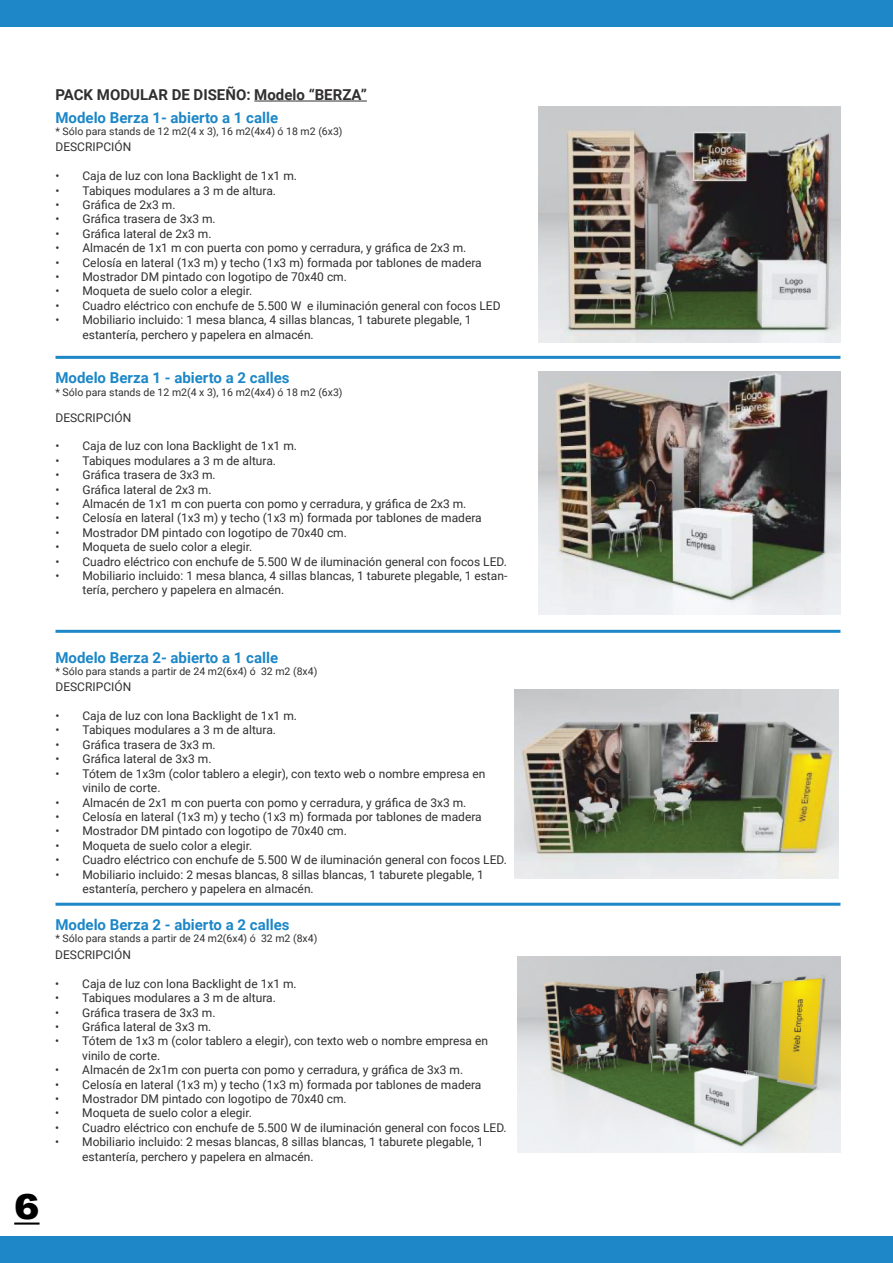
<style>
.page{position:relative;width:893px;height:1263px;background:#fff}
.page>*{position:absolute;margin:0;border:0;box-sizing:border-box;transform-origin:0 0}
.t1{font:900 34.5px "Arial";color:#000;scale:1.1 1}
.t2{font:700 15px "Roboto";color:#1d87c7}
.t3{font:700 15px "Roboto";color:#312f30}
.t4{font:12px/14.4px "Roboto";color:#312f30}
.t5{font:10.5px "Roboto";color:#312f30}
</style>
<div class="page">
<div style="left:0;top:0;width:893px;height:26px;background:#1d87c7"></div>
<div style="left:0;top:1237px;width:893px;height:26px;background:#1d87c7"></div>
<hr style="left:254px;top:101px;width:113px;height:1px;background:#312f30">
<hr style="left:56px;top:356px;width:784px;height:3px;background:#1d87c7">
<hr style="left:56px;top:903px;width:784px;height:3px;background:#1d87c7">
<hr style="left:56px;top:630px;width:784px;height:3px;background:#1d87c7">
<img style="left:539px;top:107px;width:301px;height:236px">
<img style="left:539px;top:372px;width:301px;height:242px">
<img style="left:515px;top:690px;width:324px;height:188px">
<img style="left:517px;top:956px;width:323px;height:196px">
<hr style="left:14px;top:1222px;width:26px;height:2px;background:#000">
<p class="t3" style="left:56px;top:84px;width:313px">PACK MODULAR DE DISEÑO: Modelo “BERZA”</p>
<p class="t2" style="left:56px;top:107px;width:224px">Modelo Berza 1- abierto a 1 calle</p>
<p class="t5" style="left:56px;top:124px;width:289px">* Sólo para stands de 12 m2(4 x 3), 16 m2(4x4) ó 18 m2 (6x3)</p>
<p class="t4" style="left:56px;top:140px;width:77px">DESCRIPCIÓN</p>
<p class="t4" style="left:56px;top:168px;width:243px">• Caja de luz con lona Backlight de 1x1 m.</p>
<p class="t4" style="left:56px;top:183px;width:222px">• Tabiques modulares a 3 m de altura.</p>
<p class="t4" style="left:56px;top:197px;width:122px">• Gráfica de 2x3 m.</p>
<p class="t4" style="left:56px;top:212px;width:162px">• Gráfica trasera de 3x3 m.</p>
<p class="t4" style="left:56px;top:226px;width:158px">• Gráfica lateral de 2x3 m.</p>
<p class="t4" style="left:56px;top:240px;width:412px">• Almacén de 1x1 m con puerta con pomo y cerradura, y gráfica de 2x3 m.</p>
<p class="t4" style="left:56px;top:255px;width:428px">• Celosía en lateral (1x3 m) y techo (1x3 m) formada por tablones de madera</p>
<p class="t4" style="left:56px;top:269px;width:293px">• Mostrador DM pintado con logotipo de 70x40 cm.</p>
<p class="t4" style="left:56px;top:284px;width:198px">• Moqueta de suelo color a elegir.</p>
<p class="t4" style="left:56px;top:298px;width:447px">• Cuadro eléctrico con enchufe de 5.500 W e iluminación general con focos LED</p>
<p class="t4" style="left:82px;top:312px;width:390px;text-indent:-27px">• Mobiliario incluido: 1 mesa blanca, 4 sillas blancas, 1 taburete plegable, 1 estantería, perchero y papelera en almacén.</p>
<p class="t2" style="left:56px;top:367px;width:236px">Modelo Berza 1 - abierto a 2 calles</p>
<p class="t5" style="left:56px;top:384px;width:289px">* Sólo para stands de 12 m2(4 x 3), 16 m2(4x4) ó 18 m2 (6x3)</p>
<p class="t4" style="left:56px;top:410px;width:77px">DESCRIPCIÓN</p>
<p class="t4" style="left:56px;top:438px;width:243px">• Caja de luz con lona Backlight de 1x1 m.</p>
<p class="t4" style="left:56px;top:453px;width:222px">• Tabiques modulares a 3 m de altura.</p>
<p class="t4" style="left:56px;top:467px;width:162px">• Gráfica trasera de 3x3 m.</p>
<p class="t4" style="left:56px;top:482px;width:158px">• Gráfica lateral de 2x3 m.</p>
<p class="t4" style="left:56px;top:496px;width:412px">• Almacén de 1x1 m con puerta con pomo y cerradura, y gráfica de 2x3 m.</p>
<p class="t4" style="left:56px;top:510px;width:428px">• Celosía en lateral (1x3 m) y techo (1x3 m) formada por tablones de madera</p>
<p class="t4" style="left:56px;top:525px;width:293px">• Mostrador DM pintado con logotipo de 70x40 cm.</p>
<p class="t4" style="left:56px;top:539px;width:198px">• Moqueta de suelo color a elegir.</p>
<p class="t4" style="left:56px;top:554px;width:453px">• Cuadro eléctrico con enchufe de 5.500 W de iluminación general con focos LED.</p>
<p class="t4" style="left:82px;top:568px;width:426px;text-indent:-27px">• Mobiliario incluido: 1 mesa blanca, 4 sillas blancas, 1 taburete plegable, 1 estan&shy;tería, perchero y papelera en almacén.</p>
<h1 class="t1" style="left:14px;top:1182px;width:25px">6</h1>
<p class="t2" style="left:56px;top:647px;width:224px">Modelo Berza 2- abierto a 1 calle</p>
<p class="t5" style="left:56px;top:664px;width:263px">* Sólo para stands a partir de 24 m2(6x4) ó 32 m2 (8x4)</p>
<p class="t4" style="left:56px;top:679px;width:77px">DESCRIPCIÓN</p>
<p class="t4" style="left:56px;top:708px;width:243px">• Caja de luz con lona Backlight de 1x1 m.</p>
<p class="t4" style="left:56px;top:722px;width:222px">• Tabiques modulares a 3 m de altura.</p>
<p class="t4" style="left:56px;top:737px;width:162px">• Gráfica trasera de 3x3 m.</p>
<p class="t4" style="left:56px;top:751px;width:158px">• Gráfica lateral de 3x3 m.</p>
<p class="t4" style="left:82px;top:766px;width:404px;text-indent:-27px">• Tótem de 1x3m (color tablero a elegir), con texto web o nombre empresa en vinilo de corte.</p>
<p class="t4" style="left:56px;top:794px;width:412px">• Almacén de 2x1 m con puerta con pomo y cerradura, y gráfica de 3x3 m.</p>
<p class="t4" style="left:56px;top:809px;width:428px">• Celosía en lateral (1x3 m) y techo (1x3 m) formada por tablones de madera</p>
<p class="t4" style="left:56px;top:823px;width:293px">• Mostrador DM pintado con logotipo de 70x40 cm.</p>
<p class="t4" style="left:56px;top:838px;width:198px">• Moqueta de suelo color a elegir.</p>
<p class="t4" style="left:56px;top:852px;width:453px">• Cuadro eléctrico con enchufe de 5.500 W de iluminación general con focos LED.</p>
<p class="t4" style="left:82px;top:866px;width:403px;text-indent:-27px">• Mobiliario incluido: 2 mesas blancas, 8 sillas blancas, 1 taburete plegable, 1 estantería, perchero y papelera en almacén.</p>
<p class="t2" style="left:56px;top:914px;width:236px">Modelo Berza 2 - abierto a 2 calles</p>
<p class="t5" style="left:56px;top:931px;width:263px">* Sólo para stands a partir de 24 m2(6x4) ó 32 m2 (8x4)</p>
<p class="t4" style="left:55px;top:947px;width:77px">DESCRIPCIÓN</p>
<p class="t4" style="left:55px;top:976px;width:243px">• Caja de luz con lona Backlight de 1x1 m.</p>
<p class="t4" style="left:55px;top:990px;width:222px">• Tabiques modulares a 3 m de altura.</p>
<p class="t4" style="left:55px;top:1005px;width:162px">• Gráfica trasera de 3x3 m.</p>
<p class="t4" style="left:55px;top:1019px;width:158px">• Gráfica lateral de 3x3 m.</p>
<p class="t4" style="left:82px;top:1033px;width:407px;text-indent:-27px">• Tótem de 1x3 m (color tablero a elegir), con texto web o nombre empresa en vinilo de corte.</p>
<p class="t4" style="left:55px;top:1062px;width:409px">• Almacén de 2x1m con puerta con pomo y cerradura, y gráfica de 3x3 m.</p>
<p class="t4" style="left:55px;top:1077px;width:428px">• Celosía en lateral (1x3 m) y techo (1x3 m) formada por tablones de madera</p>
<p class="t4" style="left:55px;top:1091px;width:293px">• Mostrador DM pintado con logotipo de 70x40 cm.</p>
<p class="t4" style="left:55px;top:1105px;width:198px">• Moqueta de suelo color a elegir.</p>
<p class="t4" style="left:55px;top:1120px;width:453px">• Cuadro eléctrico con enchufe de 5.500 W de iluminación general con focos LED.</p>
<p class="t4" style="left:82px;top:1134px;width:403px;text-indent:-27px">• Mobiliario incluido: 2 mesas blancas, 8 sillas blancas, 1 taburete plegable, 1 estantería, perchero y papelera en almacén.</p>
</div>
